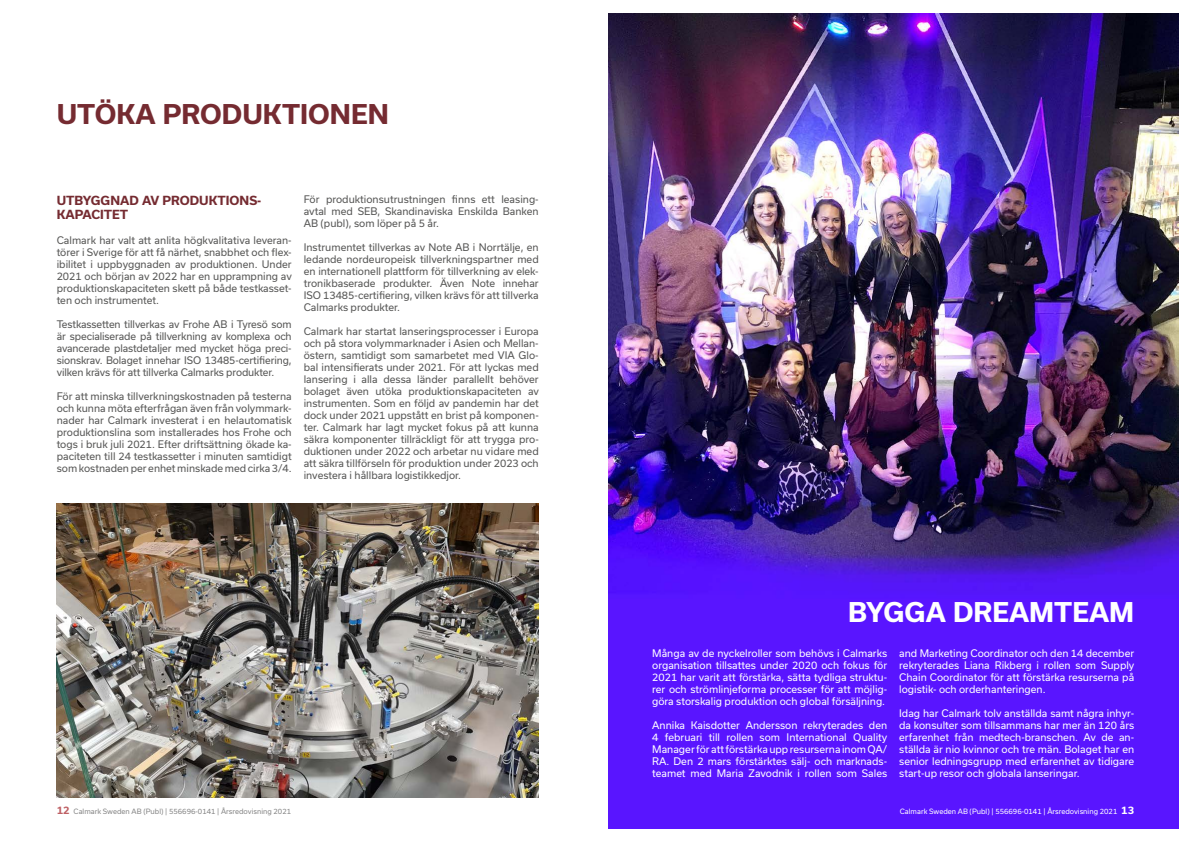
<style>
.page{position:relative;width:1191px;height:842px;background:#fff}
.page>*{position:absolute;margin:0;border:0;box-sizing:border-box;transform-origin:0 0}
.t1{font:700 26px "Usual";color:#752b31}
.t2{font:700 26px "Usual";color:#fff}
.t3{font:700 12px/14.4px "Usual";color:#752b31}
.t4{font:10px/12px "Usual";color:#575756;text-align:justify}
.t5{font:10px/12px "Usual";color:#fff;text-align:justify}
.t6{font:7px "Usual";color:#878787}
.t7{font:7px "Usual";color:#fff}
.s1{font-weight:700;font-size:10px;color:#bf6165}
.s2{font-weight:700;font-size:10px}
</style>
<div class="page">
<img style="left:608px;top:14px;width:570px;height:814px">
<img style="left:57px;top:503px;width:482px;height:294px">
<h1 class="t1" style="left:57px;top:100px;width:333px">UTÖKA PRODUKTIONEN</h1>
<p class="t3" style="left:57px;top:193px;width:206px">UTBYGGNAD AV PRODUKTIONS-<br>KAPACITET</p>
<p class="t4" style="left:57px;top:234px;width:237px">Calmark har valt att anlita högkvalitativa leveran&shy;törer i Sverige för att få närhet, snabbhet och flex&shy;ibilitet i uppbyggnaden av produktionen. Under 2021 och början av 2022 har en upprampning av produktionskapaciteten skett på både testkasset&shy;ten och instrumentet.</p>
<p class="t4" style="left:57px;top:318px;width:236px">Testkassetten tillverkas av Frohe AB i Tyresö som är specialiserade på tillverkning av komplexa och avancerade plastdetaljer med mycket höga preci&shy;sionskrav. Bolaget innehar ISO 13485-certifiering, vilken krävs för att tillverka Calmarks produkter.</p>
<p class="t4" style="left:57px;top:390px;width:236px">För att minska tillverkningskostnaden på testerna och kunna möta efterfrågan även från volymmark&shy;nader har Calmark investerat i en helautomatisk produktionslina som installerades hos Frohe och togs i bruk juli 2021. Efter driftsättning ökade ka&shy;paciteten till 24 testkassetter i minuten samtidigt som kostnaden per enhet minskade med cirka 3/4.</p>
<p class="t4" style="left:304px;top:193px;width:236px">För produktionsutrustningen finns ett leasing&shy;avtal med SEB, Skandinaviska Enskilda Banken AB (publ), som löper på 5 år.</p>
<p class="t4" style="left:304px;top:241px;width:236px">Instrumentet tillverkas av Note AB i Norrtälje, en ledande nordeuropeisk tillverkningspartner med en internationell plattform för tillverkning av elek&shy;tronikbaserade produkter. Även Note innehar ISO 13485-certifiering, vilken krävs för att tillverka Calmarks produkter.</p>
<p class="t4" style="left:304px;top:325px;width:237px">Calmark har startat lanseringsprocesser i Europa och på stora volymmarknader i Asien och Mellan&shy;östern, samtidigt som samarbetet med VIA Glo&shy;bal intensifierats under 2021. För att lyckas med lansering i alla dessa länder parallellt behöver bolaget även utöka produktionskapaciteten av instrumenten. Som en följd av pandemin har det dock under 2021 uppstått en brist på komponen&shy;ter. Calmark har lagt mycket fokus på att kunna säkra komponenter tillräckligt för att trygga pro&shy;duktionen under 2022 och arbetar nu vidare med att säkra tillförseln för produktion under 2023 och investera i hållbara logistikkedjor.</p>
<p class="t6" style="left:57px;top:807px;width:236px"><span class="s1">12</span> Calmark Sweden AB (Publ) | 556696-0141 | Årsredovisning 2021</p>
<h1 class="t2" style="left:848px;top:597px;width:288px">BYGGA DREAMTEAM</h1>
<p class="t5" style="left:652px;top:648px;width:236px">Många av de nyckelroller som behövs i Calmarks organisation tillsattes under 2020 och fokus för 2021 har varit att förstärka, sätta tydliga struktu&shy;rer och strömlinjeforma processer för att möjlig&shy;göra storskalig produktion och global försäljning.</p>
<p class="t5" style="left:652px;top:720px;width:237px">Annika Kaisdotter Andersson rekryterades den 4 februari till rollen som International Quality Manager för att förstärka upp resurserna inom QA/ RA. Den 2 mars förstärktes sälj- och marknads&shy;teamet med Maria Zavodnik i rollen som Sales</p>
<p class="t5" style="left:899px;top:647px;width:237px">and Marketing Coordinator och den 14 december rekryterades Liana Rikberg i rollen som Supply Chain Coordinator för att förstärka resurserna på logistik- och orderhanteringen.</p>
<p class="t5" style="left:899px;top:707px;width:236px">Idag har Calmark tolv anställda samt några inhyr&shy;da konsulter som tillsammans har mer än 120 års erfarenhet från medtech-branschen. Av de an&shy;ställda är nio kvinnor och tre män. Bolaget har en senior ledningsgrupp med erfarenhet av tidigare start-up resor och globala lanseringar.</p>
<p class="t7" style="left:900px;top:807px;width:236px">Calmark Sweden AB (Publ) | 556696-0141 | Årsredovisning 2021 <span class="s2">13</span></p>
</div>
